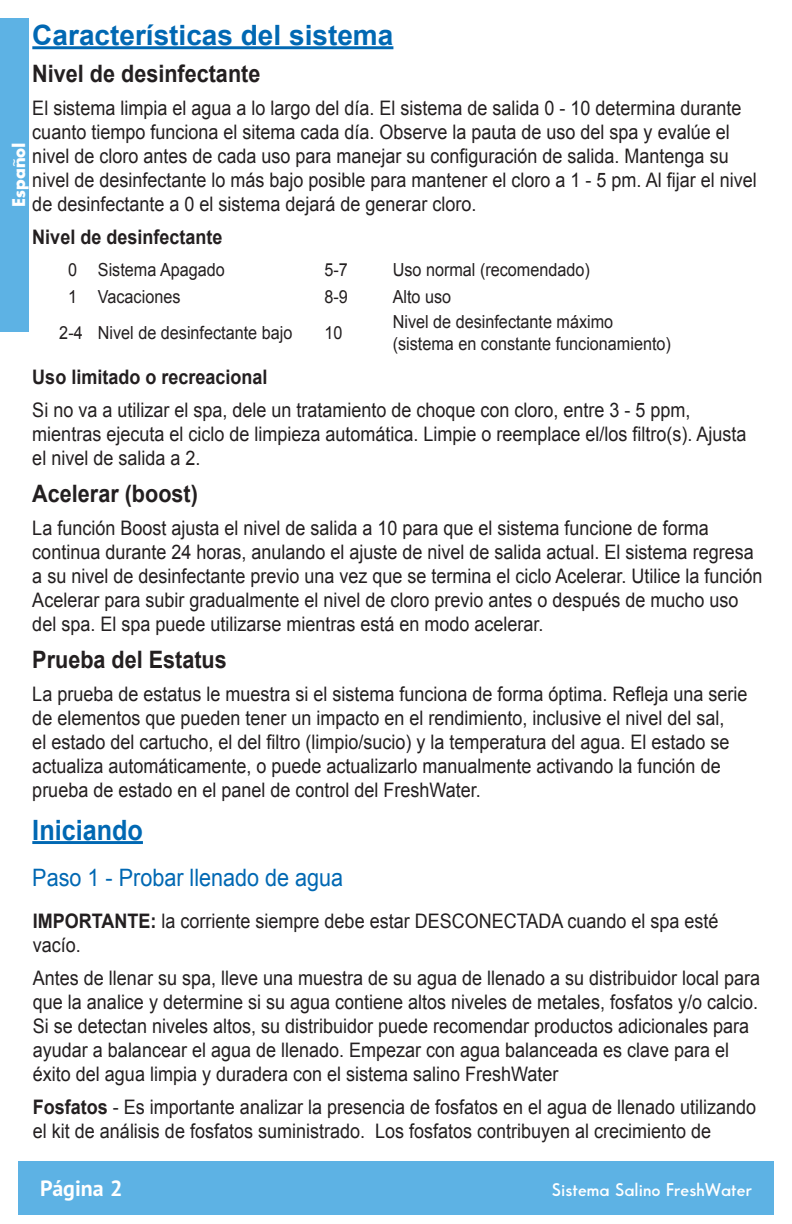
<style>
.page{position:relative;width:792px;height:1224px;background:#fff}
.page>*{position:absolute;margin:0;border:0;box-sizing:border-box;transform-origin:0 0}
.Text_Body{font:700 28px "Arial";color:#0168b3}
.Text_Body-2{font:700 28px "Arial";color:#0168b3;scale:.9 1}
.Body{font:700 24px "Arial";color:#231f20;scale:.9 1}
.Body-2{font:24px "Arial";color:#0168b3;scale:.9 1}
.Text_Body-3{font:700 24px "Arial";color:#231f20;scale:.9 1}
.t1{font:700 22px "PT Sans Pro";color:#fff}
.Text_Body-4{font:20px/24px "Arial";color:#231f20;scale:.9 1}
.Body-3{font:20px/24px "Arial";color:#231f20;scale:.9 1}
.Text_Body-5{font:700 20px "Arial";color:#231f20;scale:.9 1}
.Text_Body-6{font:18px/21.6px "Arial";color:#231f20;scale:.9 1}
.t2{font:600 18px "Sans Serif FLF";color:#fff}
.t3{font:18px "Sans Serif Bld FLF";color:#fff}
.s1{font-weight:700}
</style>
<div class="page">
<div style="left:18px;top:1161px;width:756px;height:54px;background:#5db2e4"></div>
<div style="left:0;top:18px;width:29px;height:313px;background:#5db2e4"></div>
<hr style="left:32px;top:46px;width:361px;height:3px;background:#0168b3">
<hr style="left:32px;top:841px;width:111px;height:3px;background:#0168b3">
<p class="Text_Body" style="left:32px;top:17px;width:363px">Características del sistema</p>
<p class="Body" style="left:32px;top:58px;width:255px">Nivel de desinfectante</p>
<p class="Text_Body-4" style="left:32px;top:96px;width:806px">El sistema limpia el agua a lo largo del día. El sistema de salida 0 - 10 determina durante cuanto tiempo funciona el sitema cada día. Observe la pauta de uso del spa y evalúe el nivel de cloro antes de cada uso para manejar su configuración de salida. Mantenga su nivel de desinfectante lo más bajo posible para mantener el cloro a 1 - 5 pm. Al fijar el nivel de desinfectante a 0 el sistema dejará de generar cloro.</p>
<p class="Text_Body-5" style="left:32px;top:224px;width:213px">Nivel de desinfectante</p>
<p class="Text_Body-6" style="left:68px;top:259px;width:12px">0</p>
<p class="Text_Body-6" style="left:98px;top:259px;width:143px">Sistema Apagado</p>
<p class="Text_Body-6" style="left:324px;top:259px;width:28px">5-7</p>
<p class="Text_Body-6" style="left:393px;top:259px;width:221px">Uso normal (recomendado)</p>
<p class="Text_Body-6" style="left:68px;top:286px;width:12px">1</p>
<p class="Text_Body-6" style="left:98px;top:286px;width:93px">Vacaciones</p>
<p class="Text_Body-6" style="left:324px;top:286px;width:28px">8-9</p>
<p class="Text_Body-6" style="left:393px;top:286px;width:67px">Alto uso</p>
<p class="Text_Body-6" style="left:59px;top:322px;width:28px">2-4</p>
<p class="Text_Body-6" style="left:98px;top:322px;width:218px">Nivel de desinfectante bajo</p>
<p class="Text_Body-6" style="left:324px;top:322px;width:22px">10</p>
<p class="Text_Body-6" style="left:393px;top:311px;width:311px">Nivel de desinfectante máximo (sistema en constante funcionamiento)</p>
<p class="Text_Body-5" style="left:32px;top:363px;width:263px">Uso limitado o recreacional</p>
<p class="Text_Body-4" style="left:32px;top:398px;width:795px">Si no va a utilizar el spa, dele un tratamiento de choque con cloro, entre 3 - 5 ppm, mientras ejecuta el ciclo de limpieza automática. Limpie o reemplace el/los filtro(s). Ajusta el nivel de salida a 2.</p>
<p class="Body" style="left:32px;top:477px;width:186px">Acelerar (boost)</p>
<p class="Text_Body-4" style="left:32px;top:516px;width:813px">La función Boost ajusta el nivel de salida a 10 para que el sistema funcione de forma continua durante 24 horas, anulando el ajuste de nivel de salida actual. El sistema regresa a su nivel de desinfectante previo una vez que se termina el ciclo Acelerar. Utilice la función Acelerar para subir gradualmente el nivel de cloro previo antes o después de mucho uso del spa. El spa puede utilizarse mientras está en modo acelerar.</p>
<p class="Text_Body-3" style="left:32px;top:643px;width:218px">Prueba del Estatus</p>
<p class="Text_Body-4" style="left:32px;top:682px;width:796px">La prueba de estatus le muestra si el sistema funciona de forma óptima. Refleja una serie de elementos que pueden tener un impacto en el rendimiento, inclusive el nivel del sal,<br>el estado del cartucho, el del filtro (limpio/sucio) y la temperatura del agua. El estado se actualiza automáticamente, o puede actualizarlo manualmente activando la función de prueba de estado en el panel de control del FreshWater.</p>
<p class="Text_Body-2" style="left:32px;top:811px;width:124px">Iniciando</p>
<p class="Body-2" style="left:32px;top:862px;width:347px">Paso 1 - Probar llenado de agua</p>
<p class="Body-3" style="left:33px;top:910px;width:763px"><span class="s1">IMPORTANTE:</span> la corriente siempre debe estar DESCONECTADA cuando el spa esté vacío.</p>
<p class="Body-3" style="left:33px;top:967px;width:810px">Antes de llenar su spa, lleve una muestra de su agua de llenado a su distribuidor local para que la analice y determine si su agua contiene altos niveles de metales, fosfatos y/o calcio.<br>Si se detectan niveles altos, su distribuidor puede recomendar productos adicionales para ayudar a balancear el agua de llenado. Empezar con agua balanceada es clave para el éxito del agua limpia y duradera con el sistema salino FreshWater</p>
<p class="Body-3" style="left:33px;top:1096px;width:805px"><span class="s1">Fosfatos</span> - Es importante analizar la presencia de fosfatos en el agua de llenado utilizando el kit de análisis de fosfatos suministrado. Los fosfatos contribuyen al crecimiento de</p>
<p class="t3" style="left:9px;top:207px;width:66px;rotate:-90deg">Español</p>
<p class="t1" style="left:40px;top:1174px;width:84px">Página 2</p>
<p class="t2" style="left:552px;top:1180px;width:202px">Sistema Salino FreshWater</p>
</div>
